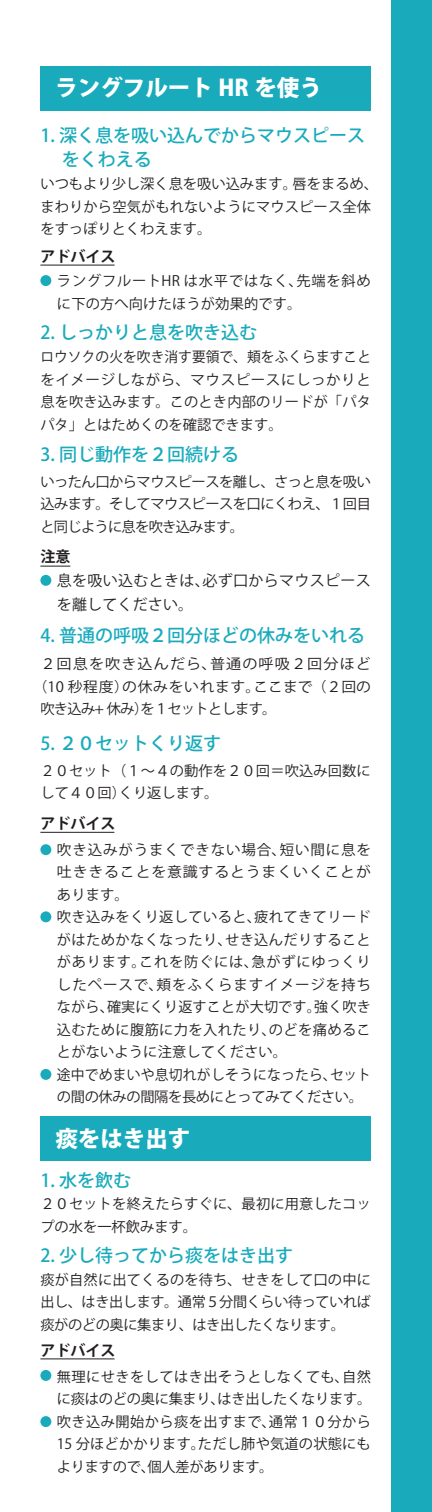
<style>
.page{position:relative;width:432px;height:1512px;background:#fff}
.page>*{position:absolute;margin:0;border:0;box-sizing:border-box;transform-origin:0 0}
.t1{font:800 22.5px "Koz Go Pro";color:#fff}
.t2{font:500 18px "Koz Go Pr 6 N";color:#19abbc}
.標準{font:15px/24px "Koz Go Pr 6 N";letter-spacing:.02em;color:#231f20}
.t3{font:700 15px "Koz Go Pro";color:#231f20}
.t4{font:700 15px "Koz Go Pr 6 N";color:#231f20}
.標準-2{font:14.25px/22.5px "Koz Go Pr 6 N";letter-spacing:.01em;color:#231f20}
.標準-3{font:14.25px/22.5px "Koz Go Pr 6 N";letter-spacing:.01em;color:#231f20;text-align:justify;scale:.96 1}
.標準-4{font:14.25px/22.5px "Koz Go Pr 6 N";letter-spacing:-.025em;color:#231f20}
.標準-5{font:14.25px "Koz Go Pr 6 N";letter-spacing:.045em;color:#231f20}
.標準-6{font:14.25px "Koz Go Pr 6 N";letter-spacing:.075em;color:#231f20;scale:1.06 1}
.標準-7{font:14.25px "Koz Go Pr 6 N";letter-spacing:-.05em;color:#231f20}
</style>
<div class="page">
<div style="left:392px;top:0;width:40px;height:1512px;background:#19abbc"></div>
<div style="left:40px;top:275px;width:11px;height:11px;background:#19abbc;border-radius:50%"></div>
<div style="left:40px;top:844px;width:11px;height:11px;background:#19abbc;border-radius:50%"></div>
<div style="left:40px;top:1370px;width:11px;height:11px;background:#19abbc;border-radius:50%"></div>
<div style="left:40px;top:1416px;width:11px;height:11px;background:#19abbc;border-radius:50%"></div>
<div style="left:40px;top:1069px;width:11px;height:11px;background:#19abbc;border-radius:50%"></div>
<div style="left:40px;top:575px;width:11px;height:11px;background:#19abbc;border-radius:50%"></div>
<div style="left:40px;top:66px;width:331px;height:44px;background:#19abbc"></div>
<div style="left:40px;top:1117px;width:331px;height:44px;background:#19abbc"></div>
<hr style="left:40px;top:832px;width:74px;height:1px;background:#231f20">
<hr style="left:40px;top:265px;width:75px;height:1px;background:#231f20">
<hr style="left:40px;top:566px;width:30px;height:1px;background:#231f20">
<hr style="left:40px;top:1359px;width:75px;height:1px;background:#231f20">
<div style="left:40px;top:911px;width:11px;height:11px;background:#19abbc;border-radius:50%"></div>
<p class="t1" style="left:55px;top:74px;width:268px">ラングフルート HR を使う</p>
<p class="t2" style="left:40px;top:125px;width:326px">1. 深く息を吸い込んでからマウスピース</p>
<p class="t2" style="left:62px;top:149px;width:91px">をくわえる</p>
<p class="標準-2" style="left:40px;top:173px;width:339px">いつもより少し深く息を吸い込みます。唇をまるめ、まわりから空気がもれないようにマウスピース全体をすっぽりとくわえます。</p>
<p class="t3" style="left:40px;top:247px;width:76px">アドバイス</p>
<p class="標準-2" style="left:57px;top:270px;width:315px">ラングフルートHR は水平ではなく、先端を斜めに下の方へ向けたほうが効果的です。</p>
<p class="t2" style="left:40px;top:322px;width:218px">2. しっかりと息を吹き込む</p>
<p class="標準-3" style="left:40px;top:346px;width:346px">ロウソクの火を吹き消す要領で、頬をふくらますことをイメージしながら、マウスピースにしっかりと息を吹き込みます。このとき内部のリードが「パタパタ」とはためくのを確認できます。</p>
<p class="t2" style="left:40px;top:444px;width:200px">3. 同じ動作を２回続ける</p>
<p class="標準-2" style="left:40px;top:471px;width:332px;text-align:justify">いったん口からマウスピースを離し、さっと息を吸い込みます。そしてマウスピースを口にくわえ、１回目と同じように息を吹き込みます。</p>
<p class="t3" style="left:40px;top:547px;width:31px">注意</p>
<p class="標準" style="left:57px;top:569px;width:315px">息を吸い込むときは、必ず口からマウスピースを離してください。</p>
<p class="t2" style="left:40px;top:625px;width:326px">4. 普通の呼吸２回分ほどの休みをいれる</p>
<p class="標準-6" style="left:40px;top:656px;width:313px">２回息を吹き込んだら、普通の呼吸２回分ほど</p>
<p class="標準-5" style="left:33px;top:679px;width:339px">（10 秒程度）の休みをいれます。ここまで（２回の</p>
<p class="標準-7" style="left:40px;top:701px;width:238px">吹き込み+ 休み）を１セットとします。</p>
<p class="t2" style="left:40px;top:733px;width:182px">5. ２０セットくり返す</p>
<p class="標準-2" style="left:40px;top:760px;width:332px">２０セット（１～４の動作を２０回＝吹込み回数にして４０回）くり返します。</p>
<p class="t3" style="left:40px;top:813px;width:76px">アドバイス</p>
<p class="標準-2" style="left:57px;top:839px;width:316px;text-align:justify">吹き込みがうまくできない場合、短い間に息を吐ききることを意識するとうまくいくことがあります。</p>
<p class="標準-2" style="left:57px;top:906px;width:316px;text-align:justify">吹き込みをくり返していると、疲れてきてリードがはためかなくなったり、せき込んだりすることがあります。これを防ぐには、急がずにゆっくりしたペースで、頬をふくらますイメージを持ちながら、確実にくり返すことが大切です。強く吹き込むために腹筋に力を入れたり、のどを痛めることがないように注意してください。</p>
<p class="標準-4" style="left:57px;top:1064px;width:315px">途中でめまいや息切れがしそうになったら、セットの間の休みの間隔を長めにとってみてください。</p>
<p class="t1" style="left:55px;top:1124px;width:136px">痰をはき出す</p>
<p class="t2" style="left:40px;top:1171px;width:92px">1. 水を飲む</p>
<p class="標準-2" style="left:40px;top:1193px;width:332px">２０セットを終えたらすぐに、最初に用意したコップの水を一杯飲みます。</p>
<p class="標準-2" style="left:40px;top:1268px;width:332px;text-align:justify">痰が自然に出てくるのを待ち、せきをして口の中に出し、はき出します。通常５分間くらい待っていれば痰がのどの奥に集まり、はき出したくなります。</p>
<p class="t2" style="left:40px;top:1245px;width:254px">2. 少し待ってから痰をはき出す</p>
<p class="t4" style="left:40px;top:1342px;width:76px">アドバイス</p>
<p class="標準-2" style="left:57px;top:1366px;width:316px">無理にせきをしてはき出そうとしなくても、自然に痰はのどの奥に集まり、はき出したくなります。</p>
<p class="標準-2" style="left:57px;top:1411px;width:316px;text-align:justify">吹き込み開始から痰を出すまで、通常１０分から15 分ほどかかります。ただし肺や気道の状態にもよりますので、個人差があります。</p>
</div>
